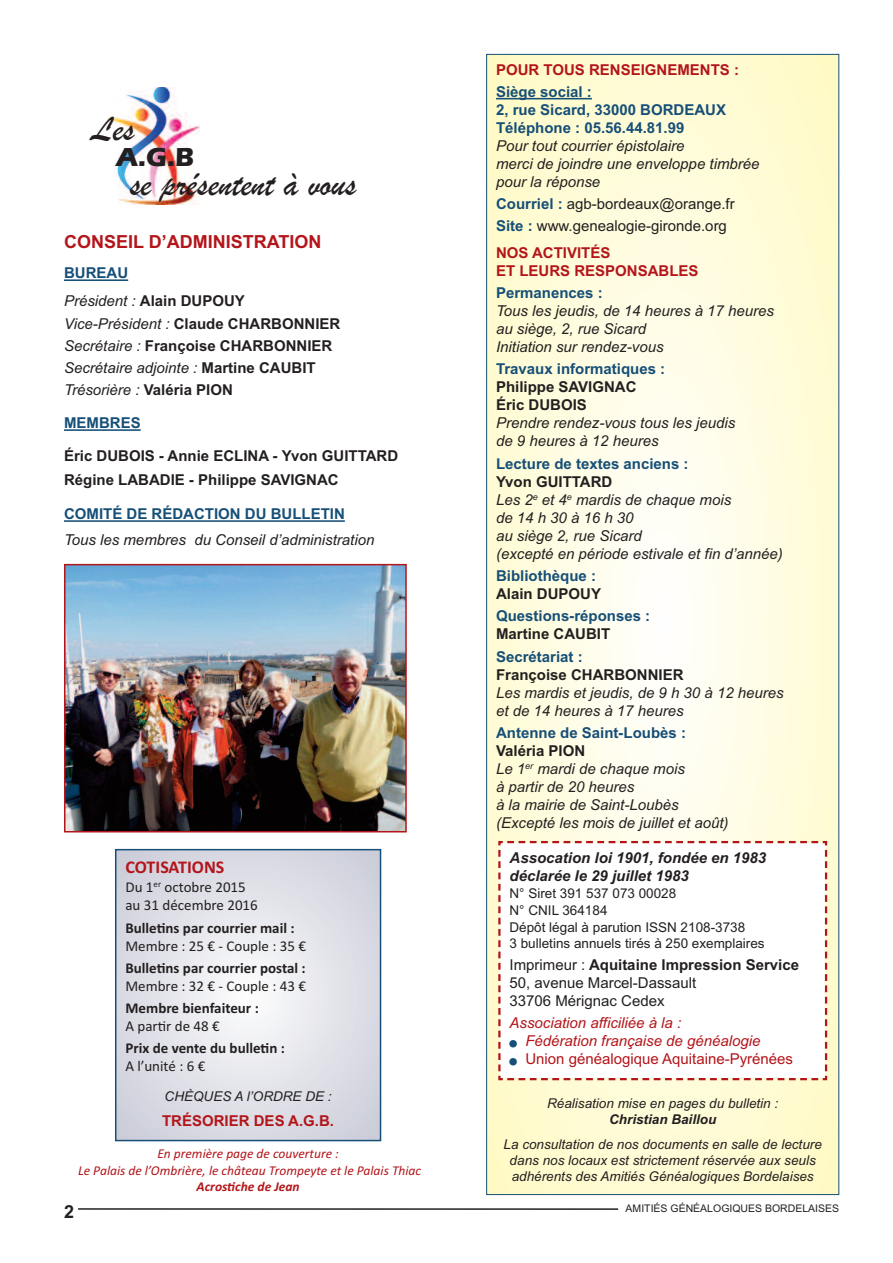
<style>
.page{position:relative;width:893px;height:1263px;background:#fff}
.page>*{position:absolute;margin:0;border:0;box-sizing:border-box;transform-origin:0 0}
.t1{font:36px "Brush Script";color:#231f20}
.t2{font:700 27px "Eras ITC";color:#231f20}
.t3{font:700 18px "Arial";color:#b3151a}
.t4{font:700 18px "Calibri";color:#b3151a}
.t5{font:700 18px "Arial";color:#231f20}
.t6{font:italic 15px/18px "Arial";color:#231f20}
.t7{font:700 15px/22.2px "Arial";color:#231f20}
.t8{font:700 15px/18px "Arial";color:#164f77}
.t9{font:15px/18px "Arial";color:#231f20}
.t10{font:15px/18px "Calibri";color:#231f20}
.t11{font:700 15px "Calibri";color:#231f20}
.t12{font:700 15px/18px "Arial";color:#b3151a}
.t13{font:italic 15px "Arial";color:#b3151a}
.t14{font:italic 700 15px/18px "Arial";color:#231f20}
.t15{font:15px "Arial";color:#b3151a}
.t16{font:italic 13.5px/16.2px "Arial";color:#231f20;text-align:center}
.t17{font:13.5px/16.8px "Arial";color:#231f20}
.t18{font:italic 13.5px/16.2px "Calibri";color:#b3151a;text-align:center}
.t19{font:italic 700 13.5px "Arial";color:#231f20}
.t20{font:italic 700 13.5px "Calibri";color:#b3151a}
.t21{font:10.5px "Arial";color:#231f20}
.s1{color:#164f77}
.s2{font-weight:400;font-style:italic}
.s3{font-weight:700;color:#164f77}
.s4{font-weight:700;font-style:normal}
.s5{font-weight:700}
</style>
<div class="page">
<hr style="left:78px;top:1208px;width:540px;height:2px;background:#231f20">
<img style="left:107px;top:87px;width:92px;height:117px">
<hr style="left:64px;top:279px;width:64px;height:2px;background:#164f77">
<hr style="left:64px;top:429px;width:77px;height:2px;background:#164f77">
<hr style="left:64px;top:520px;width:281px;height:2px;background:#164f77">
<svg style="left:118px;top:852px;width:260px;height:286px;background:#e0e1e8"></svg>
<div style="left:115px;top:849px;width:266px;height:292px;border:2px solid #164f77"></div>
<svg style="left:488px;top:56px;width:349px;height:1137px;background:#fefbdd"></svg>
<hr style="left:496px;top:98px;width:96px;height:1px;background:#164f77">
<svg style="left:497px;top:840px;width:331px;height:241px"></svg>
<img style="left:67px;top:567px;width:337px;height:262px">
<div style="left:64px;top:564px;width:343px;height:268px;border:2px solid #b3151a"></div>
<h1 class="t1" style="left:91px;top:106px;width:45px">Les</h1>
<h2 class="t2" style="left:116px;top:141px;width:80px">A.G.B</h2>
<h1 class="t1" style="left:130px;top:161px;width:228px">se présentent à vous</h1>
<p class="t3" style="left:64px;top:232px;width:259px">CONSEIL D’ADMINISTRATION</p>
<p class="t7" style="left:64px;top:259px;width:182px;line-height:27.9px"><span class="s1">BUREAU<br></span><span class="s2">Président :</span> Alain DUPOUY</p>
<p class="t7" style="left:64px;top:312px;width:278px"><span class="s2">Vice-Président :</span> Claude CHARBONNIER <span class="s2">Secrétaire :</span> Françoise CHARBONNIER <span class="s2">Secrétaire adjointe :</span> Martine CAUBIT <span class="s2">Trésorière :</span> Valéria PION</p>
<p class="t8" style="left:64px;top:414px;width:78px">MEMBRES</p>
<p class="t7" style="left:64px;top:443px;width:336px;line-height:24.5px">Éric DUBOIS - Annie ECLINA - Yvon GUITTARD<br>Régine LABADIE - Philippe SAVIGNAC</p>
<p class="t8" style="left:64px;top:505px;width:282px">COMITÉ DE RÉDACTION DU BULLETIN</p>
<p class="t6" style="left:64px;top:531px;width:312px">Tous les membres du Conseil d’administration</p>
<p class="t4" style="left:125px;top:856px;width:100px">COTISATIONS</p>
<p class="t10" style="left:125px;top:878px;width:134px">Du 1<sup>er</sup> octobre 2015 au 31 décembre 2016</p>
<p class="t11" style="left:125px;top:918px;width:171px">Bulletins par courrier mail :</p>
<p class="t10" style="left:125px;top:936px;width:182px">Membre : 25 € - Couple : 35 €</p>
<p class="t11" style="left:125px;top:959px;width:182px">Bulletins par courrier postal :</p>
<p class="t10" style="left:125px;top:976px;width:182px">Membre : 32 € - Couple : 43 €</p>
<p class="t11" style="left:125px;top:999px;width:135px">Membre bienfaiteur :</p>
<p class="t10" style="left:125px;top:1017px;width:96px">A partir de 48 €</p>
<p class="t11" style="left:125px;top:1039px;width:161px">Prix de vente du bulletin :</p>
<p class="t10" style="left:125px;top:1057px;width:81px">A l’unité : 6 €</p>
<p class="t16" style="left:165px;top:1088px;width:169px">CHÈQUES A l’ORDRE DE :</p>
<p class="t12" style="left:162px;top:1112px;width:173px">TRÉSORIER DES A.G.B.</p>
<p class="t18" style="left:78px;top:1145px;width:345px">En première page de couverture :<br>Le Palais de l’Ombrière, le château Trompeyte et le Palais Thiac</p>
<p class="t20" style="left:197px;top:1178px;width:105px">Acrostiche de Jean</p>
<p class="t5" style="left:64px;top:1201px;width:12px">2</p>
<p class="t12" style="left:496px;top:60px;width:245px">POUR TOUS RENSEIGNEMENTS :</p>
<p class="t8" style="left:496px;top:83px;width:232px">Siège social :<br>2, rue Sicard, 33000 BORDEAUX<br>Téléphone : 05.56.44.81.99</p>
<p class="t6" style="left:496px;top:137px;width:265px">Pour tout courrier épistolaire<br>merci de joindre une enveloppe timbrée pour la réponse</p>
<p class="t9" style="left:496px;top:193px;width:240px;line-height:22.2px"><span class="s3">Courriel :</span> agb-bordeaux@orange.fr<br><span class="s3">Site :</span> www.genealogie-gironde.org</p>
<p class="t12" style="left:496px;top:244px;width:204px">NOS ACTIVITÉS<br>ET LEURS RESPONSABLES</p>
<p class="t8" style="left:496px;top:284px;width:108px">Permanences :</p>
<p class="t6" style="left:496px;top:302px;width:279px">Tous les jeudis, de 14 heures à 17 heures au siège, 2, rue Sicard<br>Initiation sur rendez-vous</p>
<p class="t8" style="left:496px;top:360px;width:171px">Travaux informatiques :</p>
<p class="t7" style="left:496px;top:378px;width:142px;line-height:18px">Philippe SAVIGNAC<br>Éric DUBOIS</p>
<p class="t6" style="left:496px;top:414px;width:241px">Prendre rendez-vous tous les jeudis de 9 heures à 12 heures</p>
<p class="t8" style="left:496px;top:455px;width:194px">Lecture de textes anciens :</p>
<p class="t6" style="left:496px;top:473px;width:288px"><span class="s4">Yvon GUITTARD<br></span>Les 2<sup>e</sup> et 4<sup>e</sup> mardis de chaque mois de14h30à16h30<br>au siège 2, rue Sicard<br>(excepté en période estivale et fin d’année)</p>
<p class="t8" style="left:496px;top:567px;width:101px">Bibliothèque :</p>
<p class="t7" style="left:496px;top:583px;width:107px">Alain DUPOUY</p>
<p class="t8" style="left:496px;top:607px;width:156px">Questions-réponses :</p>
<p class="t7" style="left:496px;top:623px;width:116px">Martine CAUBIT</p>
<p class="t8" style="left:496px;top:647px;width:88px">Secrétariat :</p>
<p class="t7" style="left:496px;top:663px;width:189px">Françoise CHARBONNIER</p>
<p class="t6" style="left:496px;top:683px;width:289px">Les mardis et jeudis, de 9 h 30 à 12 heures et de 14 heures à 17 heures</p>
<p class="t8" style="left:496px;top:724px;width:192px">Antenne de Saint-Loubès :</p>
<p class="t6" style="left:496px;top:742px;width:234px"><span class="s4">Valéria PION<br></span>Le 1<sup>er</sup> mardi de chaque mois<br>à partir de 20 heures<br>à la mairie de Saint-Loubès (Excepté les mois de juillet et août)</p>
<p class="t14" style="left:509px;top:849px;width:258px">Assocation loi 1901, fondée en 1983 déclarée le 29 juillet 1983</p>
<p class="t17" style="left:509px;top:885px;width:257px">N° Siret 391 537 073 00028<br>N° CNIL 364184<br>Dépôt légal à parution ISSN 2108-3738<br>3 bulletins annuels tirés à 250 exemplaires</p>
<p class="t9" style="left:509px;top:956px;width:291px">Imprimeur : <span class="s5">Aquitaine Impression Service<br></span>50, avenue Marcel-Dassault<br>33706 Mérignac Cedex</p>
<p class="t13" style="left:509px;top:1014px;width:173px">Association afficiliée à la :</p>
<p class="t13" style="left:509px;top:1032px;width:252px"><span class="s1">■</span> Fédération française de généalogie</p>
<p class="t15" style="left:509px;top:1050px;width:285px"><span class="s1">■</span> Union généalogique Aquitaine-Pyrénées</p>
<p class="t16" style="left:547px;top:1095px;width:233px">Réalisation mise en pages du bulletin :</p>
<p class="t19" style="left:609px;top:1111px;width:109px">Christian Baillou</p>
<p class="t16" style="left:504px;top:1136px;width:320px">La consultation de nos documents en salle de lecture dans nos locaux est strictement réservée aux seuls adhérents des Amitiés Généalogiques Bordelaises</p>
<p class="t21" style="left:626px;top:1202px;width:215px">AMITIÉS GÉNÉALOGIQUES BORDELAISES</p>
</div>
